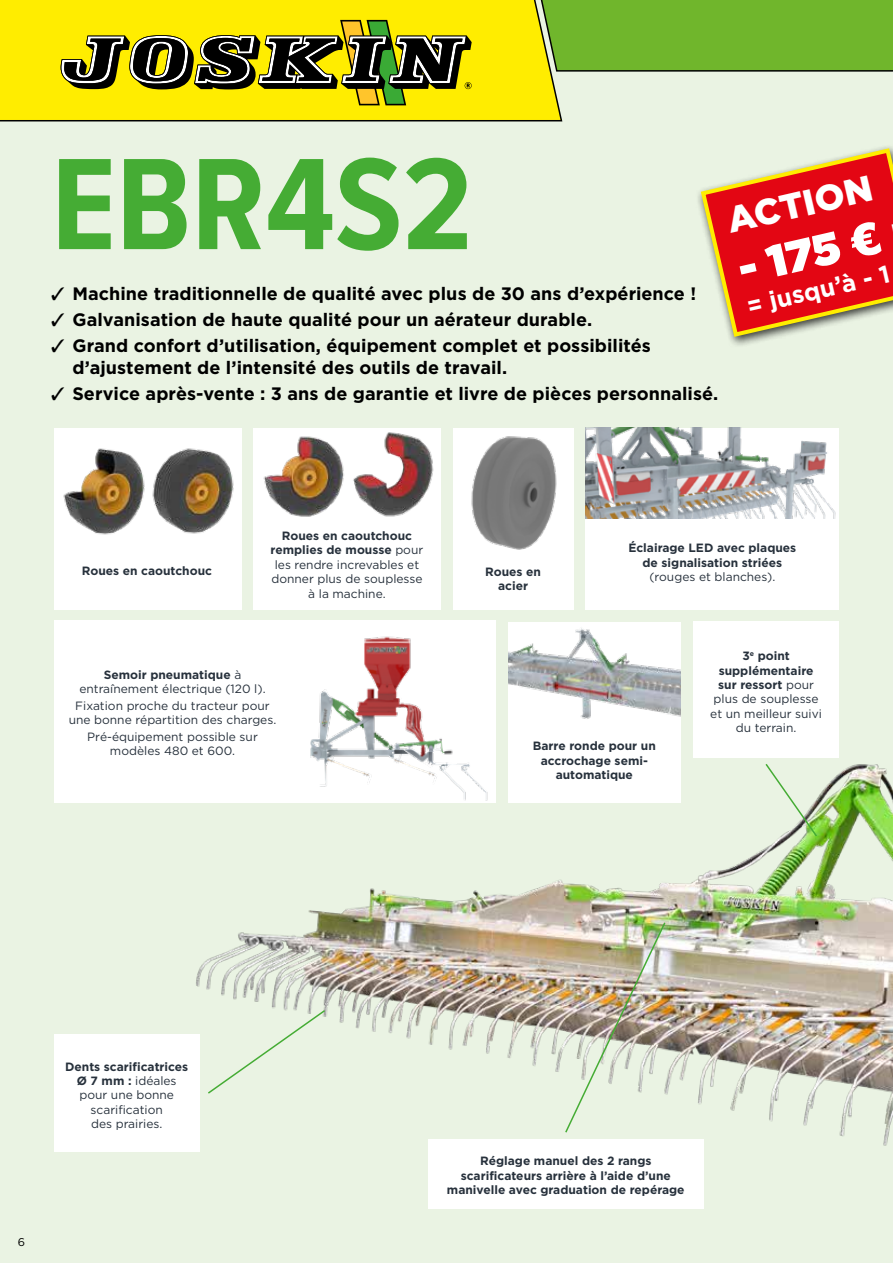
<style>
.page{position:relative;width:893px;height:1263px;background:#eaf3e3}
.page>*{position:absolute;margin:0;border:0;box-sizing:border-box;transform-origin:0 0}
.t1{font:700 135px "Proxima Nova Cond";color:#45ac34}
.t2{font:44.7px "Gotham Ultra";color:#fff}
.t3{font:900 36.15px "Gotham";color:#fff}
.t4{font:700 24.45px "Gotham";color:#fff}
.t5{font:700 18px/21.6px "Gotham";letter-spacing:.005em;color:#000}
.t6{font:12px/14.4px "Gotham";color:#27313c;text-align:center}
.t7{font:700 12px/14.4px "Gotham";color:#27313c;text-align:center}
.t8{font:11.25px "Gotham";color:#000}
.s1{font-family:"Arial";font-weight:900}
.s2{font-weight:700}
</style>
<div class="page">
<img style="left:168px;top:764px;width:725px;height:445px">
<div style="left:54px;top:428px;width:187px;height:181px;background:#fff"></div>
<div style="left:453px;top:428px;width:120px;height:181px;background:#fff"></div>
<div style="left:253px;top:428px;width:187px;height:181px;background:#fff"></div>
<img style="left:471px;top:436px;width:86px;height:114px">
<img style="left:263px;top:436px;width:80px;height:81px">
<img style="left:343px;top:432px;width:91px;height:85px">
<img style="left:63px;top:448px;width:82px;height:87px">
<img style="left:152px;top:448px;width:82px;height:86px">
<div style="left:586px;top:428px;width:253px;height:181px;background:#fff"></div>
<div style="left:54px;top:620px;width:442px;height:182px;background:#fff"></div>
<div style="left:508px;top:622px;width:173px;height:180px;background:#fff"></div>
<div style="left:693px;top:622px;width:146px;height:136px;background:#fff"></div>
<div style="left:54px;top:1034px;width:145px;height:118px;background:#fff"></div>
<div style="left:428px;top:1139px;width:275px;height:70px;background:#fff"></div>
<img style="left:586px;top:428px;width:250px;height:91px">
<img style="left:310px;top:636px;width:178px;height:165px">
<svg style="left:764px;top:764px;width:54px;height:74px"></svg>
<svg style="left:206px;top:1008px;width:121px;height:87px"></svg>
<img style="left:564px;top:921px;width:103px;height:213px">
<img style="left:508px;top:628px;width:173px;height:91px">
<div style="left:695px;top:144px;width:198px;height:204px;background:#000;opacity:.75"></div>
<svg style="left:698px;top:146px;width:195px;height:193px"></svg>
<div style="left:563px;top:0;width:330px;height:72px;background:#70b62c"></div>
<svg style="left:0;top:0;width:563px;height:122px;background:#f1e308"></svg>
<svg style="left:61px;top:20px;width:411px;height:85px;background:#97901d"></svg>
<h1 class="t1" style="left:51px;top:105px;width:423px">EBR4S2</h1>
<h3 class="t5" style="left:51px;top:283px;width:646px">✓ Machine traditionnelle de qualité avec plus de 30 ans d’expérience !</h3>
<h3 class="t5" style="left:51px;top:309px;width:543px">✓ Galvanisation de haute qualité pour un aérateur durable.</h3>
<h3 class="t5" style="left:72px;top:335px;width:580px;text-indent:-21px">✓ Grand confort d’utilisation, équipement complet et possibilités d’ajustement de l’intensité des outils de travail.</h3>
<h3 class="t5" style="left:51px;top:382px;width:669px">✓ Service après-vente : 3 ans de garantie et livre de pièces personnalisé.</h3>
<h3 class="t3" style="left:723px;top:200px;width:150px;rotate:-13deg">ACTION</h3>
<h2 class="t2" style="left:733px;top:244px;width:146px;rotate:-13deg">- 175 <span class="s1">€</span></h2>
<h3 class="t4" style="left:744px;top:292px;width:147px;rotate:-13deg">= jusqu’à - 1</h3>
<p class="t6" style="left:271px;top:528px;width:154px"><span class="s2">Roues en caoutchouc remplies de mousse</span> pour les rendre increvables et donner plus de souplesse à la machine.</p>
<p class="t7" style="left:628px;top:541px;width:169px">Éclairage LED avec plaques de signalisation striées</p>
<p class="t7" style="left:82px;top:564px;width:132px">Roues en caoutchouc</p>
<p class="t7" style="left:485px;top:564px;width:57px">Roues en acier</p>
<p class="t6" style="left:649px;top:569px;width:127px">(rouges et blanches).</p>
<p class="t6" style="left:79px;top:667px;width:188px"><span class="s2">Semoir pneumatique</span> à entraînement électrique (120 l).</p>
<p class="t6" style="left:69px;top:698px;width:209px">Fixation proche du tracteur pour une bonne répartition des charges.</p>
<p class="t6" style="left:87px;top:729px;width:172px">Pré-équipement possible sur modèles 480 et 600.</p>
<p class="t7" style="left:533px;top:739px;width:125px">Barre ronde pour un accrochage semi&shy;automatique</p>
<p class="t6" style="left:710px;top:649px;width:113px"><span class="s2">3</span><sup>e</sup> <span class="s2">point supplémentaire sur ressort</span> pour plus de souplesse et un meilleur suivi du terrain.</p>
<p class="t6" style="left:65px;top:1059px;width:125px"><span class="s2">Dents scarificatrices<br>Ø 7 mm :</span> idéales pour une bonne scarification<br>des prairies.</p>
<p class="t8" style="left:18px;top:1235px;width:9px">6</p>
<p class="t7" style="left:447px;top:1153px;width:239px">Réglage manuel des 2 rangs scarificateurs arrière à l’aide d’une manivelle avec graduation de repérage</p>
</div>
